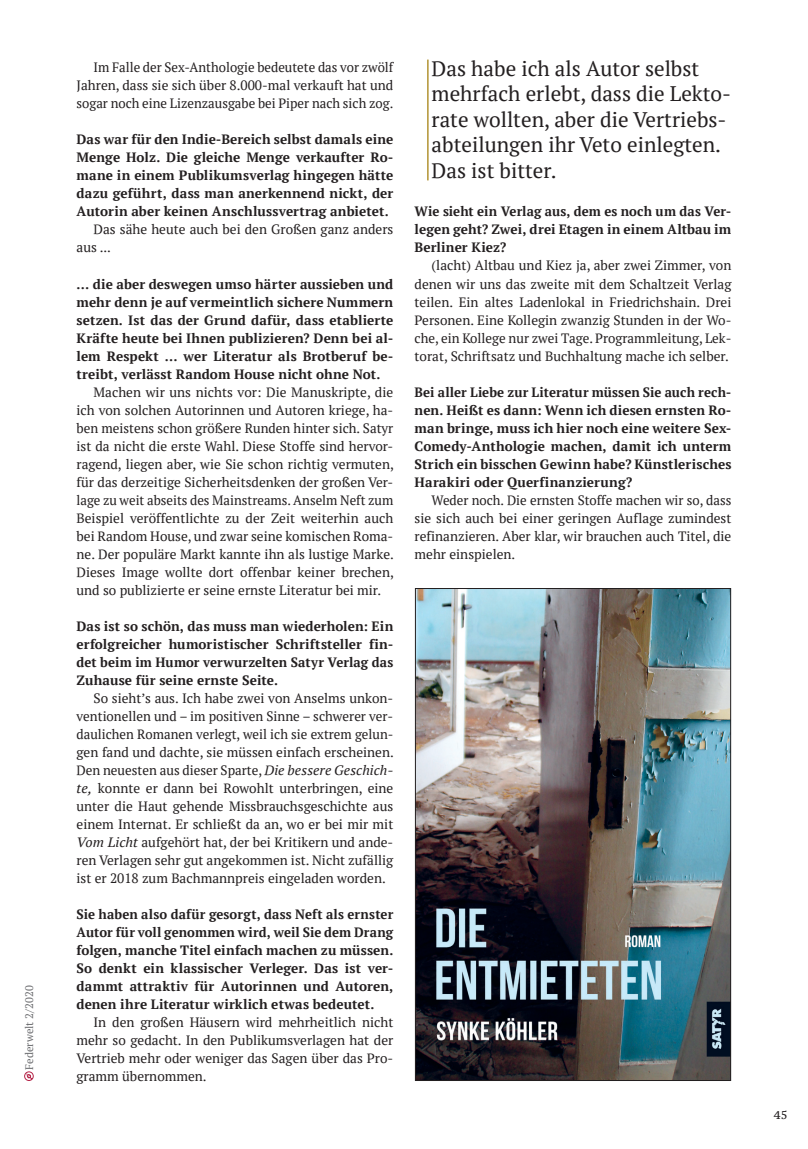
<style>
.page{position:relative;width:808px;height:1149px;background:#fff}
.page>*{position:absolute;margin:0;border:0;box-sizing:border-box;transform-origin:0 0}
.t1{font:21px/25.5px "PT Serif";color:#231f20}
.t2{font:13.5px/18px "PT Serif";color:#231f20;text-align:justify}
.t3{font:700 13.5px/18px "PT Serif";letter-spacing:.01em;color:#231f20;text-align:justify}
.t4{font:11.25px "PT Serif Caption";color:#231f20}
.t5{font:10.95px "PT Serif";color:#6c6d70}
.s1{font-style:italic}
</style>
<div class="page">
<svg style="left:24px;top:1071px;width:10px;height:9px"></svg>
<img style="left:417px;top:590px;width:312px;height:488px">
<div style="left:415px;top:588px;width:316px;height:492px;border:1px solid #231f20"></div>
<hr style="left:427px;top:60px;width:2px;height:120px;background:#b29333">
<p class="t5" style="left:22px;top:1069px;width:86px;rotate:-90deg">Federwelt 2/2020</p>
<p class="t2" style="left:77px;top:58px;width:318px;text-indent:17px">Im Falle der Sex-Anthologie bedeutete das vor zwölf Jahren, dass sie sich über 8.000-mal verkauft hat und sogar noch eine Lizenzausgabe bei Piper nach sich zog.</p>
<p class="t3" style="left:77px;top:130px;width:318px">Das war für den Indie-Bereich selbst damals eine Menge Holz. Die gleiche Menge verkaufter Ro&shy;mane in einem Publikumsverlag hingegen hätte dazu geführt, dass man anerkennend nickt, der Autorin aber keinen Anschlussvertrag anbietet.</p>
<p class="t2" style="left:77px;top:220px;width:318px;text-indent:17px">Das sähe heute auch bei den Großen ganz anders aus ...</p>
<p class="t3" style="left:77px;top:274px;width:318px">… die aber deswegen umso härter aussieben und mehr denn je auf vermeintlich sichere Nummern setzen. Ist das der Grund dafür, dass etablierte Kräfte heute bei Ihnen publizieren? Denn bei al&shy;lem Respekt … wer Literatur als Brotberuf be&shy;treibt, verlässt Random House nicht ohne Not.</p>
<p class="t2" style="left:77px;top:382px;width:319px;text-indent:17px">Machen wir uns nichts vor: Die Manuskripte, die ich von solchen Autorinnen und Autoren kriege, ha&shy;ben meistens schon größere Runden hinter sich. Satyr ist da nicht die erste Wahl. Diese Stoffe sind hervor&shy;ragend, liegen aber, wie Sie schon richtig vermuten, für das derzeitige Sicherheitsdenken der großen Ver&shy;lage zu weit abseits des Mainstreams. Anselm Neft zum Beispiel veröffentlichte zu der Zeit weiterhin auch bei Random House, und zwar seine komischen Roma&shy;ne. Der populäre Markt kannte ihn als lustige Marke.<br>Dieses Image wollte dort offenbar keiner brechen, und so publizierte er seine ernste Literatur bei mir.</p>
<p class="t3" style="left:77px;top:616px;width:318px">Das ist so schön, das muss man wiederholen: Ein erfolgreicher humoristischer Schriftsteller fin&shy;det beim im Humor verwurzelten Satyr Verlag das Zuhause für seine ernste Seite.</p>
<p class="t2" style="left:77px;top:688px;width:319px;text-indent:17px">So sieht’s aus. Ich habe zwei von Anselms unkon&shy;ventionellen und – im positiven Sinne – schwerer ver&shy;daulichen Romanen verlegt, weil ich sie extrem gelun&shy;gen fand und dachte, sie müssen einfach erscheinen.<br>Den neuesten aus dieser Sparte, <span class="s1">Die bessere Geschich&shy;te,</span> konnte er dann bei Rowohlt unterbringen, eine unter die Haut gehende Missbrauchsgeschichte aus einem Internat. Er schließt da an, wo er bei mir mit <span class="s1">Vom Licht</span> aufgehört hat, der bei Kritikern und ande&shy;ren Verlagen sehr gut angekommen ist. Nicht zufällig ist er 2018 zum Bachmannpreis eingeladen worden.</p>
<p class="t3" style="left:77px;top:904px;width:318px">Sie haben also dafür gesorgt, dass Neft als ernster Autor für voll genommen wird, weil Sie dem Drang folgen, manche Titel einfach machen zu müssen.<br>So denkt ein klassischer Verleger. Das ist ver&shy;dammt attraktiv für Autorinnen und Autoren, denen ihre Literatur wirklich etwas bedeutet.</p>
<p class="t2" style="left:77px;top:1012px;width:318px;text-indent:17px">In den großen Häusern wird mehrheitlich nicht mehr so gedacht. In den Publikumsverlagen hat der Vertrieb mehr oder weniger das Sagen über das Pro&shy;gramm übernommen.</p>
<h1 class="t1" style="left:432px;top:55px;width:301px">Das habe ich als Autor selbst mehrfach erlebt, dass die Lekto&shy;rate wollten, aber die Vertriebs&shy;abteilungen ihr Veto einlegten.<br>Das ist bitter.</h1>
<p class="t3" style="left:415px;top:202px;width:318px">Wie sieht ein Verlag aus, dem es noch um das Ver&shy;legen geht? Zwei, drei Etagen in einem Altbau im Berliner Kiez?</p>
<p class="t2" style="left:415px;top:256px;width:318px;text-indent:17px">(lacht) Altbau und Kiez ja, aber zwei Zimmer, von denen wir uns das zweite mit dem Schaltzeit Verlag teilen. Ein altes Ladenlokal in Friedrichshain. Drei Personen. Eine Kollegin zwanzig Stunden in der Wo&shy;che, ein Kollege nur zwei Tage. Programmleitung, Lek&shy;torat, Schriftsatz und Buchhaltung mache ich selber.</p>
<p class="t3" style="left:415px;top:382px;width:318px;text-align:left">Bei aller Liebe zur Literatur müssen Sie auch rech&shy;nen. Heißt es dann: Wenn ich diesen ernsten Ro&shy;man bringe, muss ich hier noch eine weitere Sex-Comedy-Anthologie machen, damit ich unterm Strich ein bisschen Gewinn habe? Künstlerisches Harakiri oder Querfinanzierung?</p>
<p class="t2" style="left:415px;top:490px;width:318px;text-indent:17px">Weder noch. Die ernsten Stoffe machen wir so, dass sie sich auch bei einer geringen Auflage zumindest refinanzieren. Aber klar, wir brauchen auch Titel, die mehr einspielen.</p>
<p class="t4" style="left:774px;top:1107px;width:15px">45</p>
</div>
